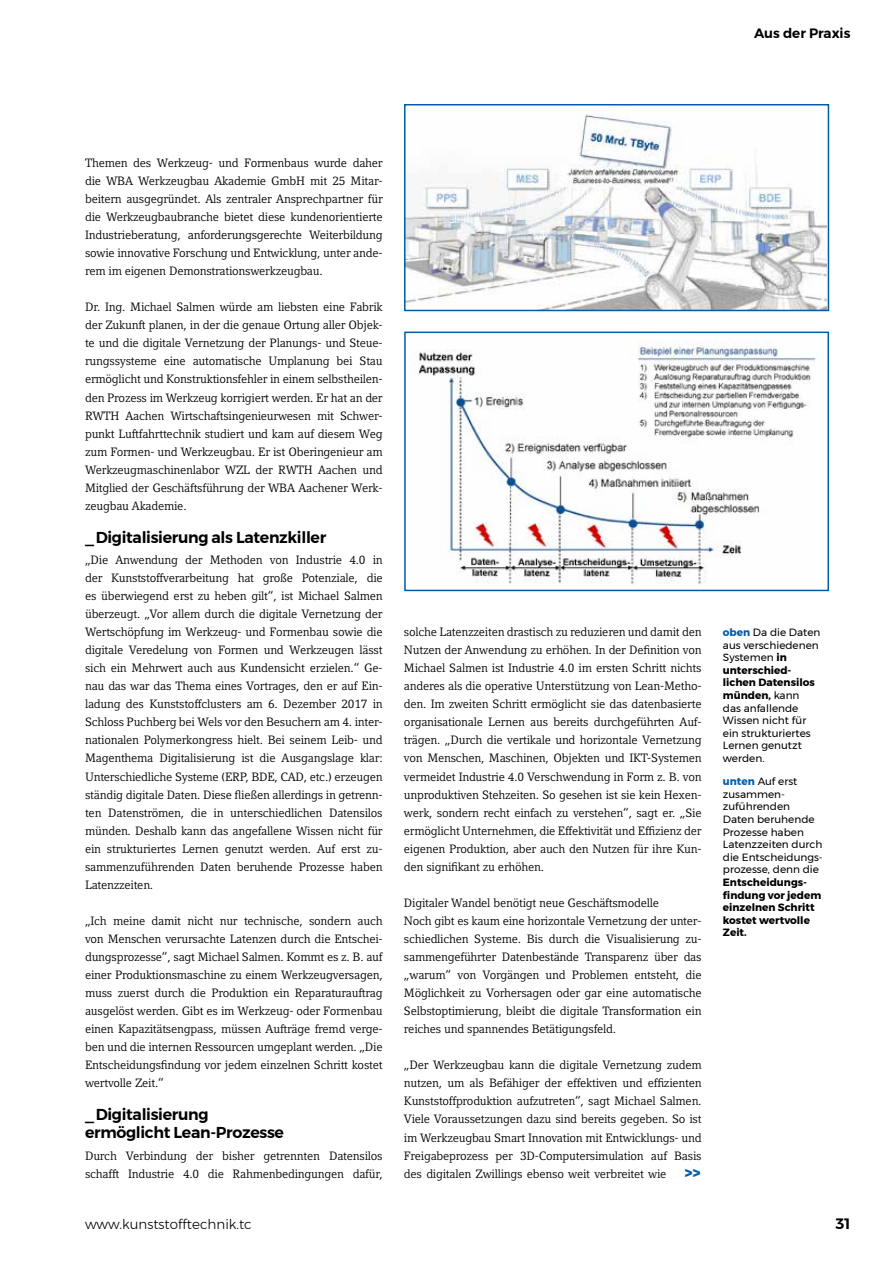
<style>
.page{position:relative;width:893px;height:1263px;background:#fff}
.page>*{position:absolute;margin:0;border:0;box-sizing:border-box;transform-origin:0 0}
.t1{font:600 15.75px/18px "Montserrat";letter-spacing:-.02em;color:#000}
.t2{font:600 15px "Montserrat";color:#000}
.t3{font:900 15px "Montserrat";color:#005ca9}
.t4{font:300 13.5px "Montserrat";color:#000}
.t5{font:600 13.5px "Montserrat";color:#000}
.t6{font:12px/18px "Compatil Letter LT Pro";letter-spacing:-.02em;color:#000;text-align:justify}
.t7{font:10.5px/12.6px "Montserrat";color:#000}
.t8{font:700 10.5px/12.6px "Montserrat";color:#000}
.s1{font-weight:700;color:#005ca9}
.s2{font-weight:700}
</style>
<div class="page">
<img style="left:407px;top:114px;width:419px;height:194px">
<div style="left:404px;top:104px;width:425px;height:207px;border:2px solid #005ca9"></div>
<img style="left:418px;top:341px;width:400px;height:243px">
<div style="left:404px;top:332px;width:425px;height:259px;border:2px solid #005ca9"></div>
<p class="t5" style="left:754px;top:23px;width:98px">Aus der Praxis</p>
<p class="t6" style="left:85px;top:154px;width:299px">Themen des Werkzeug- und Formenbaus wurde daher die WBA Werkzeugbau Akademie GmbH mit 25 Mitar&shy;beitern ausgegründet. Als zentraler Ansprechpartner für die Werkzeugbaubranche bietet diese kundenorientierte Industrieberatung, anforderungsgerechte Weiterbildung sowie innovative Forschung und Entwicklung, unter ande&shy;rem im eigenen Demonstrationswerkzeugbau.</p>
<p class="t6" style="left:85px;top:298px;width:299px">Dr. Ing. Michael Salmen würde am liebsten eine Fabrik der Zukunft planen, in der die genaue Ortung aller Objek&shy;te und die digitale Vernetzung der Planungs- und Steue&shy;rungssysteme eine automatische Umplanung bei Stau ermöglicht und Konstruktionsfehler in einem selbstheilen&shy;den Prozess im Werkzeug korrigiert werden. Er hat an der RWTH Aachen Wirtschaftsingenieurwesen mit Schwer&shy;punkt Luftfahrttechnik studiert und kam auf diesem Weg zum Formen- und Werkzeugbau. Er ist Oberingenieur am Werkzeugmaschinenlabor WZL der RWTH Aachen und Mitglied der Geschäftsführung der WBA Aachener Werk&shy;zeugbau Akademie.</p>
<h1 class="t1" style="left:85px;top:528px;width:243px">_Digitalisierung als Latenzkiller</h1>
<p class="t6" style="left:85px;top:551px;width:299px">„Die Anwendung der Methoden von Industrie 4.0 in der Kunststoffverarbeitung hat große Potenziale, die es überwiegend erst zu heben gilt“, ist Michael Salmen überzeugt. „Vor allem durch die digitale Vernetzung der Wertschöpfung im Werkzeug- und Formenbau sowie die digitale Veredelung von Formen und Werkzeugen lässt sich ein Mehrwert auch aus Kundensicht erzielen.“ Ge&shy;nau das war das Thema eines Vortrages, den er auf Ein&shy;ladung des Kunststoffclusters am 6. Dezember 2017 in Schloss Puchberg bei Wels vor den Besuchern am 4. inter&shy;nationalen Polymerkongress hielt. Bei seinem Leib- und Magenthema Digitalisierung ist die Ausgangslage klar:<br>Unterschiedliche Systeme (ERP, BDE, CAD, etc.) erzeugen ständig digitale Daten. Diese fließen allerdings in getrenn&shy;ten Datenströmen, die in unterschiedlichen Datensilos münden. Deshalb kann das angefallene Wissen nicht für ein strukturiertes Lernen genutzt werden. Auf erst zu&shy;sammenzuführenden Daten beruhende Prozesse haben Latenzzeiten.</p>
<p class="t6" style="left:85px;top:912px;width:299px">„Ich meine damit nicht nur technische, sondern auch von Menschen verursachte Latenzen durch die Entschei&shy;dungsprozesse“, sagt Michael Salmen. Kommt es z. B. auf einer Produktionsmaschine zu einem Werkzeugversagen, muss zuerst durch die Produktion ein Reparaturauftrag ausgelöst werden. Gibt es im Werkzeug- oder Formenbau einen Kapazitätsengpass, müssen Aufträge fremd verge&shy;ben und die internen Ressourcen umgeplant werden. „Die Entscheidungsfindung vor jedem einzelnen Schritt kostet wertvolle Zeit.“</p>
<h1 class="t1" style="left:85px;top:1106px;width:200px">_Digitalisierung ermöglicht Lean-Prozesse</h1>
<p class="t6" style="left:85px;top:1146px;width:299px">Durch Verbindung der bisher getrennten Datensilos schafft Industrie 4.0 die Rahmenbedingungen dafür,</p>
<p class="t6" style="left:404px;top:623px;width:299px">solche Latenzzeiten drastisch zu reduzieren und damit den Nutzen der Anwendung zu erhöhen. In der Definition von Michael Salmen ist Industrie 4.0 im ersten Schritt nichts anderes als die operative Unterstützung von Lean-Metho&shy;den. Im zweiten Schritt ermöglicht sie das datenbasierte organisationale Lernen aus bereits durchgeführten Auf&shy;trägen. „Durch die vertikale und horizontale Vernetzung von Menschen, Maschinen, Objekten und IKT-Systemen vermeidet Industrie 4.0 Verschwendung in Form z. B. von unproduktiven Stehzeiten. So gesehen ist sie kein Hexen&shy;werk, sondern recht einfach zu verstehen“, sagt er. „Sie ermöglicht Unternehmen, die Effektivität und Effizienz der eigenen Produktion, aber auch den Nutzen für ihre Kun&shy;den signifikant zu erhöhen.</p>
<p class="t6" style="left:404px;top:894px;width:299px;text-align:left">Digitaler Wandel benötigt neue Geschäftsmodelle<br>Noch gibt es kaum eine horizontale Vernetzung der unter&shy;schiedlichen Systeme. Bis durch die Visualisierung zu&shy;sammengeführter Datenbestände Transparenz über das „warum“ von Vorgängen und Problemen entsteht, die Möglichkeit zu Vorhersagen oder gar eine automatische Selbstoptimierung, bleibt die digitale Transformation ein reiches und spannendes Betätigungsfeld.</p>
<p class="t6" style="left:404px;top:1056px;width:299px">„Der Werkzeugbau kann die digitale Vernetzung zudem nutzen, um als Befähiger der effektiven und effizienten Kunststoffproduktion aufzutreten“, sagt Michael Salmen.<br>Viele Voraussetzungen dazu sind bereits gegeben. So ist im Werkzeugbau Smart Innovation mit Entwicklungs- und Freigabeprozess per 3D-Computersimulation auf Basis des digitalen Zwillings ebenso weit verbreitet wie</p>
<p class="t3" style="left:685px;top:1160px;width:17px">&gt;&gt;</p>
<p class="t7" style="left:723px;top:626px;width:99px"><span class="s1">oben</span> Da die Daten aus verschiedenen<br>Systemen <span class="s2">in unterschied&shy;lichen Datensilos münden,</span> kann<br>das anfallende<br>Wissen nicht für ein strukturiertes<br>Lernen genutzt werden.</p>
<p class="t7" style="left:723px;top:775px;width:101px"><span class="s1">unten</span> Auf erst zusammen&shy;zuführenden<br>Daten beruhende<br>Prozesse haben<br>Latenzzeiten durch die Entscheidungs&shy;prozesse, denn die</p>
<p class="t8" style="left:723px;top:876px;width:100px">Entscheidungs&shy;findung vor jedem einzelnen Schritt kostet wertvolle<br>Zeit.</p>
<p class="t4" style="left:85px;top:1214px;width:168px">www.kunststofftechnik.tc</p>
<p class="t2" style="left:836px;top:1212px;width:16px">31</p>
</div>
